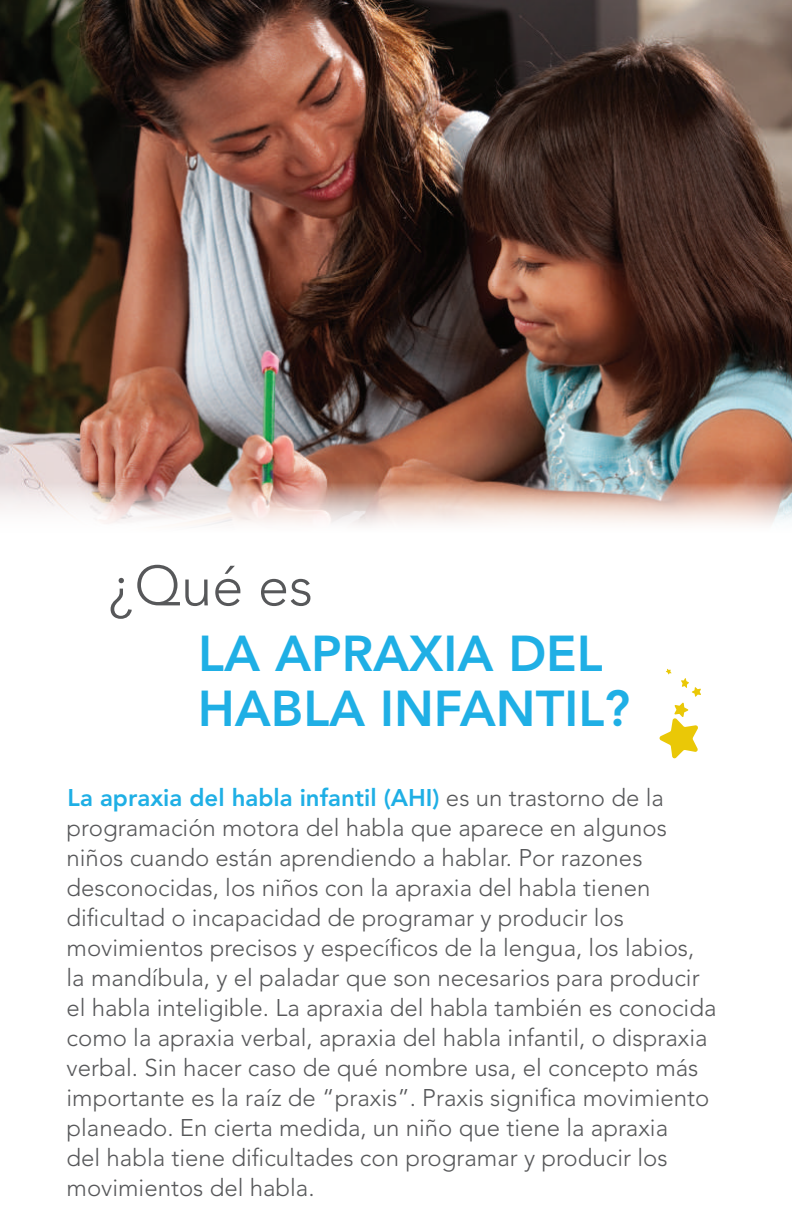
<style>
.page{position:relative;width:792px;height:1224px;background:#fff}
.page>*{position:absolute;margin:0;border:0;box-sizing:border-box;transform-origin:0 0}
.t1{font:300 56px "Avenir";color:#57585a}
.t2{font:800 50px/55.2px "Avenir";color:#1fafe5}
.t3{font:300 24px/30px "Avenir";color:#57585a}
.s1{font-weight:800;color:#1fafe5}
</style>
<div class="page">
<svg style="left:660px;top:703px;width:38px;height:55px"></svg>
<svg style="left:681px;top:678px;width:20px;height:19px"></svg>
<svg style="left:666px;top:669px;width:5px;height:5px"></svg>
<img style="left:0;top:0;width:792px;height:526px">
<h1 class="t1" style="left:109px;top:553px;width:206px">¿Qué es</h1>
<h2 class="t2" style="left:198px;top:626px;width:434px">LA APRAXIA DEL<br>HABLA INFANTIL?</h2>
<p class="t3" style="left:67px;top:783px;width:651px"><span class="s1">La apraxia del habla infantil (AHI)</span> es un trastorno de la programación motora del habla que aparece en algunos niños cuando están aprendiendo a hablar. Por razones desconocidas, los niños con la apraxia del habla tienen dificultad o incapacidad de programar y producir los movimientos precisos y específicos de la lengua, los labios, la mandíbula, y el paladar que son necesarios para producir el habla inteligible. La apraxia del habla también es conocida como la apraxia verbal, apraxia del habla infantil, o dispraxia verbal. Sin hacer caso de qué nombre usa, el concepto más importante es la raíz de “praxis”. Praxis significa movimiento planeado. En cierta medida, un niño que tiene la apraxia<br>del habla tiene dificultades con programar y producir los movimientos del habla.</p>
</div>
